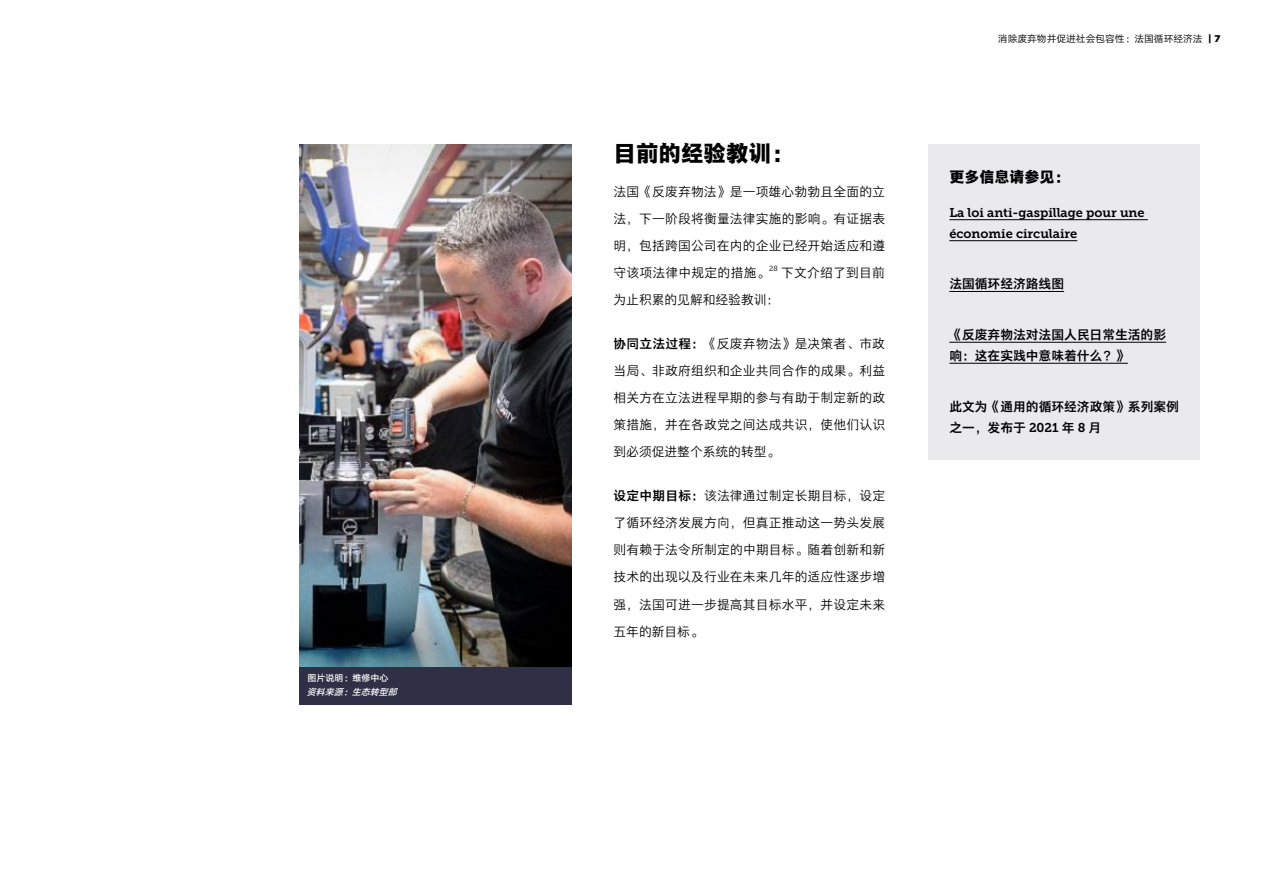
<style>
.page{position:relative;width:1263px;height:893px;background:#fff}
.page>*{position:absolute;margin:0;border:0;box-sizing:border-box;transform-origin:0 0}
.t1{font:22.5px "HY Tie Xian Hei HEJ";color:#000}
.t2{font:15px "HY Tie Xian Hei HEJ";color:#000}
.t3{font:12.75px/27px "HY Tie Xian Hei DEJ";letter-spacing:.015em;color:#000;text-align:justify}
.t4{font:12.75px/21px "HY Tie Xian Hei FEJ";color:#000}
.t5{font:12.75px/21px "Museo Slab 700";color:#000}
.t6{font:9.75px "HY Qi Hei EZS";color:#000}
.t7{font:italic 9px "HY Qi Hei FES";color:#fff}
.t8{font:9px "HY Qi Hei FES";color:#fff}
.t9{font:7.5px "Museo Slab 300";color:#000}
.s1{font-family:"HY Tie Xian Hei FEJ"}
.s2{font-family:"Gotham";font-weight:900}
.s3{font-family:"Museo Slab 700"}
</style>
<div class="page">
<img style="left:299px;top:145px;width:272px;height:523px">
<div style="left:299px;top:668px;width:272px;height:37px;background:#2f2f46"></div>
<div style="left:928px;top:145px;width:271px;height:315px;background:#eaeaec"></div>
<hr style="left:949px;top:219px;width:199px;height:1px;background:#000">
<hr style="left:949px;top:240px;width:128px;height:1px;background:#000">
<hr style="left:949px;top:291px;width:115px;height:1px;background:#000">
<hr style="left:949px;top:342px;width:217px;height:1px;background:#000">
<hr style="left:949px;top:363px;width:179px;height:1px;background:#000">
<p class="t8" style="left:308px;top:673px;width:82px">蹕穻㛺暺䯤醎販跤宆</p>
<p class="t7" style="left:307px;top:687px;width:94px">㡊旿棾瑧䯤羠尓㩸矇㯵</p>
<h1 class="t1" style="left:613px;top:136px;width:181px">目前的经验教训：</h1>
<p class="t3" style="left:613px;top:178px;width:273px">法国《反废弃物法》是一项雄心勃勃且全面的立法，下一阶段将衡量法律实施的影响。有证据表明，包括跨国公司在内的企业已经开始适应和遵守该项法律中规定的措施。</p>
<p class="t9" style="left:769px;top:265px;width:10px">28</p>
<p class="t3" style="left:781px;top:259px;width:105px">下文介绍了到目前</p>
<p class="t3" style="left:613px;top:286px;width:167px">为止积累的见解和经验教训：</p>
<p class="t3" style="left:613px;top:330px;width:273px"><span class="s1">协同立法过程：</span>《反废弃物法》是决策者、市政当局、非政府组织和企业共同合作的成果。利益相关方在立法进程早期的参与有助于制定新的政策措施，并在各政党之间达成共识，使他们认识到必须促进整个系统的转型。</p>
<p class="t3" style="left:613px;top:482px;width:273px"><span class="s1">设定中期目标：</span>该法律通过制定长期目标，设定了循环经济发展方向，但真正推动这一势头发展则有赖于法令所制定的中期目标。随着创新和新技术的出现以及行业在未来几年的适应性逐步增强，法国可进一步提高其目标水平，并设定未来五年的新目标。</p>
<p class="t6" style="left:998px;top:33px;width:224px">狆䅵姠婮窹妛釣㫧蛼＝藥咷屟䯤熴蹺孉粶鄽牨熴 <span class="s2">| 7</span></p>
<p class="t2" style="left:949px;top:166px;width:121px">更多信息请参见：</p>
<p class="t5" style="left:949px;top:202px;width:197px">La loi anti-gaspillage pour une économie circulaire</p>
<p class="t4" style="left:949px;top:273px;width:116px">法国循环经济路线图</p>
<p class="t4" style="left:949px;top:324px;width:218px">《反废弃物法对法国人民日常生活的影响：这在实践中意味着什么？》</p>
<p class="t4" style="left:949px;top:395px;width:231px">此文为《通用的循环经济政策》系列案例之一，发布于 <span class="s3">2021</span> 年 <span class="s3">8</span> 月</p>
</div>
